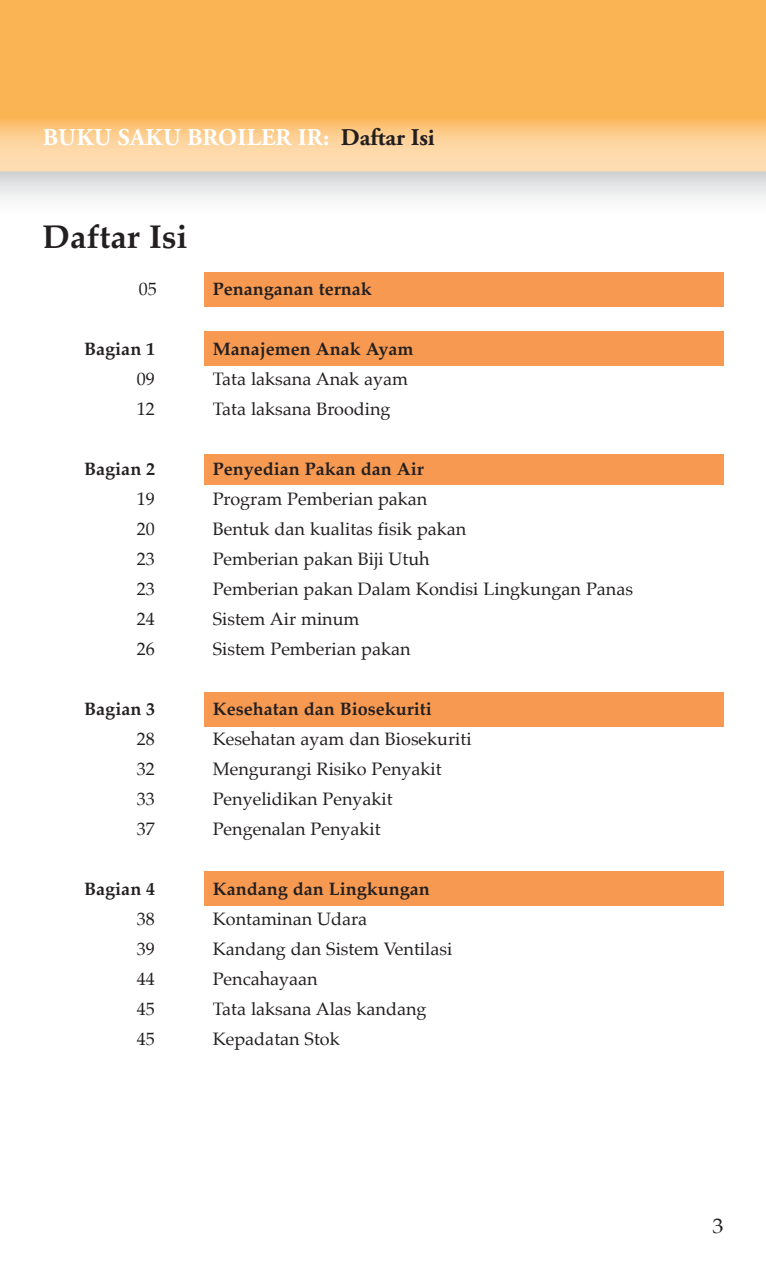
<style>
.page{position:relative;width:766px;height:1276px;background:#fff}
.page>*{position:absolute;margin:0;border:0;box-sizing:border-box;transform-origin:0 0}
.t1{font:700 33px "Palatino";color:#231f20}
.t2{font:700 24px "Adobe Garamond Pro";letter-spacing:.015em;color:#fff}
.t3{font:21px "Palatino";color:#231f20;scale:1.05 1}
.t4{font:18px "Palatino";color:#231f20}
.t5{font:700 18px "Palatino";color:#231f20}
.s1{color:#231f20}
</style>
<div class="page">
<img style="left:0;top:0;width:765px;height:199px">
<div style="left:204px;top:331px;width:519px;height:34px;background:#f79950"></div>
<div style="left:204px;top:692px;width:519px;height:34px;background:#f79950"></div>
<div style="left:204px;top:871px;width:519px;height:34px;background:#f79950"></div>
<div style="left:204px;top:454px;width:519px;height:31px;background:#f79950"></div>
<div style="left:204px;top:273px;width:519px;height:34px;background:#f79950"></div>
<h2 class="t2" style="left:43px;top:124px;width:393px">BUKU SAKU BROILER IR: <span class="s1">Daftar Isi</span></h2>
<h1 class="t1" style="left:43px;top:208px;width:146px">Daftar Isi</h1>
<p class="t4" style="left:139px;top:274px;width:19px">05</p>
<p class="t5" style="left:213px;top:273px;width:160px">Penanganan ternak</p>
<p class="t5" style="left:84px;top:333px;width:72px">Bagian 1</p>
<p class="t5" style="left:213px;top:333px;width:202px">Manajemen Anak Ayam</p>
<p class="t4" style="left:137px;top:364px;width:19px">09</p>
<p class="t4" style="left:213px;top:364px;width:197px">Tata laksana Anak ayam</p>
<p class="t4" style="left:137px;top:394px;width:19px">12</p>
<p class="t4" style="left:213px;top:394px;width:179px">Tata laksana Brooding</p>
<p class="t5" style="left:84px;top:453px;width:72px">Bagian 2</p>
<p class="t5" style="left:213px;top:453px;width:212px">Penyedian Pakan dan Air</p>
<p class="t4" style="left:137px;top:484px;width:19px">19</p>
<p class="t4" style="left:213px;top:484px;width:216px">Program Pemberian pakan</p>
<p class="t4" style="left:137px;top:514px;width:19px">20</p>
<p class="t4" style="left:213px;top:514px;width:255px">Bentuk dan kualitas fisik pakan</p>
<p class="t4" style="left:137px;top:544px;width:19px">23</p>
<p class="t4" style="left:213px;top:544px;width:218px">Pemberian pakan Biji Utuh</p>
<p class="t4" style="left:137px;top:574px;width:19px">23</p>
<p class="t4" style="left:213px;top:574px;width:421px">Pemberian pakan Dalam Kondisi Lingkungan Panas</p>
<p class="t4" style="left:137px;top:604px;width:19px">24</p>
<p class="t4" style="left:213px;top:604px;width:148px">Sistem Air minum</p>
<p class="t4" style="left:137px;top:634px;width:19px">26</p>
<p class="t4" style="left:213px;top:634px;width:199px">Sistem Pemberian pakan</p>
<p class="t5" style="left:84px;top:693px;width:72px">Bagian 3</p>
<p class="t5" style="left:213px;top:693px;width:220px">Kesehatan dan Biosekuriti</p>
<p class="t4" style="left:137px;top:724px;width:19px">28</p>
<p class="t4" style="left:213px;top:724px;width:260px">Kesehatan ayam dan Biosekuriti</p>
<p class="t4" style="left:137px;top:754px;width:19px">32</p>
<p class="t4" style="left:213px;top:754px;width:230px">Mengurangi Risiko Penyakit</p>
<p class="t4" style="left:137px;top:784px;width:19px">33</p>
<p class="t4" style="left:213px;top:784px;width:181px">Penyelidikan Penyakit</p>
<p class="t4" style="left:137px;top:814px;width:19px">37</p>
<p class="t4" style="left:213px;top:814px;width:169px">Pengenalan Penyakit</p>
<p class="t5" style="left:84px;top:873px;width:72px">Bagian 4</p>
<p class="t5" style="left:213px;top:873px;width:218px">Kandang dan Lingkungan</p>
<p class="t4" style="left:137px;top:904px;width:19px">38</p>
<p class="t4" style="left:213px;top:904px;width:156px">Kontaminan Udara</p>
<p class="t4" style="left:137px;top:934px;width:19px">39</p>
<p class="t4" style="left:213px;top:934px;width:241px">Kandang dan Sistem Ventilasi</p>
<p class="t4" style="left:137px;top:964px;width:19px">44</p>
<p class="t4" style="left:213px;top:964px;width:106px">Pencahayaan</p>
<p class="t4" style="left:137px;top:994px;width:19px">45</p>
<p class="t4" style="left:213px;top:994px;width:215px">Tata laksana Alas kandang</p>
<p class="t4" style="left:137px;top:1024px;width:19px">45</p>
<p class="t4" style="left:213px;top:1024px;width:128px">Kepadatan Stok</p>
<p class="t3" style="left:712px;top:1208px;width:12px">3</p>
</div>
